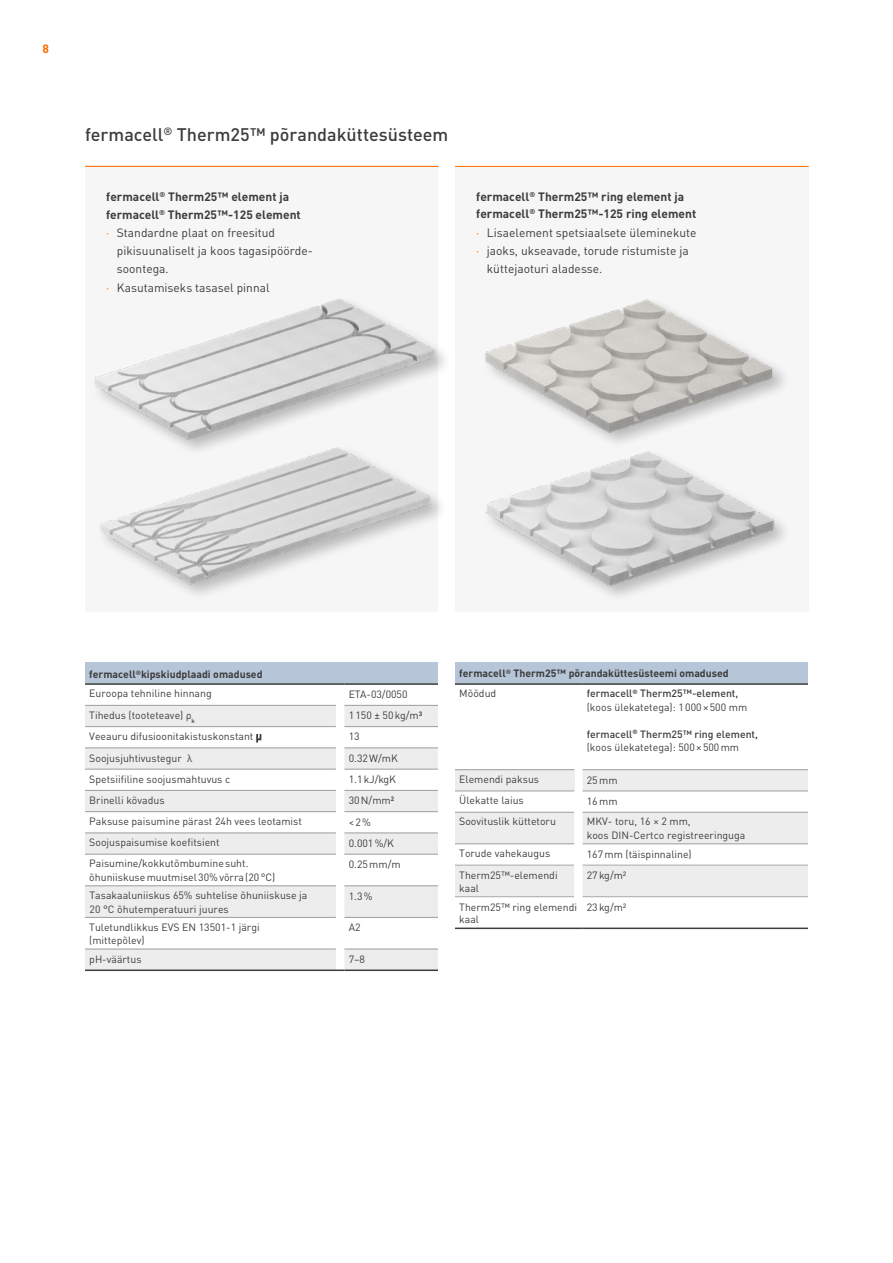
<style>
.page{position:relative;width:893px;height:1263px;background:#fff}
.page>*{position:absolute;margin:0;border:0;box-sizing:border-box;transform-origin:0 0}
.t1{font:500 18px "DIN Pro";color:#3c3c3b}
.t2{font:12px "DIN Pro";color:#3c3c3b}
.t3{font:700 12px/18px "DIN Pro";color:#3c3c3b}
.t4{font:700 12px "DIN Pro";color:#ff6b00}
.t5{font:10.5px/13.5px "DIN Pro";color:#3c3c3b}
.t6{font:700 10.5px/18.9px "DIN Pro";color:#3c3c3b}
.t7{font:500 10.5px/13.5px "DIN Pro";color:#3c3c3b}
.s1{font-weight:400;color:#ff6b00}
.s2{font-weight:400}
.s3{color:#ff6b00}
.s4{font-weight:500}
</style>
<div class="page">
<div style="left:85px;top:663px;width:353px;height:21px;background:#b6c5d7"></div>
<svg style="left:85px;top:706px;width:353px;height:263px;fill:#ededed"></svg>
<hr style="left:85px;top:683px;width:251px;height:2px;background:#3c3c3b">
<svg style="left:336px;top:683px;width:8px;height:2px"></svg>
<hr style="left:344px;top:683px;width:94px;height:2px;background:#3c3c3b">
<hr style="left:85px;top:705px;width:251px;height:1px;background:#9d9d9c">
<hr style="left:344px;top:705px;width:94px;height:1px;background:#9d9d9c">
<hr style="left:85px;top:726px;width:251px;height:1px;background:#9d9d9c">
<hr style="left:344px;top:726px;width:94px;height:1px;background:#9d9d9c">
<hr style="left:85px;top:747px;width:251px;height:1px;background:#9d9d9c">
<hr style="left:344px;top:747px;width:94px;height:1px;background:#9d9d9c">
<hr style="left:85px;top:769px;width:251px;height:1px;background:#9d9d9c">
<hr style="left:344px;top:769px;width:94px;height:1px;background:#9d9d9c">
<hr style="left:85px;top:790px;width:251px;height:1px;background:#9d9d9c">
<hr style="left:344px;top:790px;width:94px;height:1px;background:#9d9d9c">
<hr style="left:85px;top:811px;width:251px;height:1px;background:#9d9d9c">
<hr style="left:344px;top:811px;width:94px;height:1px;background:#9d9d9c">
<hr style="left:85px;top:832px;width:251px;height:1px;background:#9d9d9c">
<hr style="left:344px;top:832px;width:94px;height:1px;background:#9d9d9c">
<hr style="left:85px;top:854px;width:251px;height:1px;background:#9d9d9c">
<hr style="left:344px;top:854px;width:94px;height:1px;background:#9d9d9c">
<hr style="left:85px;top:885px;width:251px;height:1px;background:#9d9d9c">
<hr style="left:344px;top:885px;width:94px;height:1px;background:#9d9d9c">
<hr style="left:85px;top:917px;width:251px;height:1px;background:#9d9d9c">
<hr style="left:344px;top:917px;width:94px;height:1px;background:#9d9d9c">
<hr style="left:85px;top:949px;width:251px;height:1px;background:#9d9d9c">
<hr style="left:344px;top:949px;width:94px;height:1px;background:#9d9d9c">
<hr style="left:85px;top:969px;width:251px;height:2px;background:#3c3c3b">
<svg style="left:336px;top:969px;width:8px;height:2px"></svg>
<hr style="left:344px;top:969px;width:94px;height:2px;background:#3c3c3b">
<div style="left:455px;top:663px;width:353px;height:21px;background:#b6c5d7"></div>
<svg style="left:455px;top:770px;width:353px;height:127px"></svg>
<hr style="left:455px;top:683px;width:119px;height:2px;background:#3c3c3b">
<hr style="left:455px;top:927px;width:119px;height:2px;background:#3c3c3b">
<hr style="left:455px;top:769px;width:119px;height:1px;background:#9d9d9c">
<hr style="left:455px;top:791px;width:119px;height:1px;background:#9d9d9c">
<hr style="left:455px;top:812px;width:119px;height:1px;background:#9d9d9c">
<hr style="left:455px;top:843px;width:119px;height:1px;background:#9d9d9c">
<svg style="left:574px;top:927px;width:9px;height:2px"></svg>
<hr style="left:583px;top:683px;width:225px;height:2px;background:#3c3c3b">
<hr style="left:583px;top:927px;width:225px;height:2px;background:#3c3c3b">
<svg style="left:574px;top:683px;width:9px;height:2px"></svg>
<hr style="left:583px;top:769px;width:225px;height:1px;background:#9d9d9c">
<hr style="left:583px;top:791px;width:225px;height:1px;background:#9d9d9c">
<hr style="left:583px;top:812px;width:225px;height:1px;background:#9d9d9c">
<hr style="left:583px;top:843px;width:225px;height:1px;background:#9d9d9c">
<hr style="left:583px;top:865px;width:225px;height:1px;background:#a8a8a7">
<hr style="left:583px;top:896px;width:225px;height:1px;background:#a8a8a7">
<hr style="left:455px;top:865px;width:119px;height:1px;background:#a8a8a7">
<hr style="left:455px;top:896px;width:119px;height:1px;background:#a8a8a7">
<div style="left:85px;top:165px;width:353px;height:447px;background:#f6f6f6"></div>
<div style="left:455px;top:166px;width:354px;height:446px;background:#f6f6f6"></div>
<hr style="left:455px;top:166px;width:354px;height:1px;background:#ff6b00">
<hr style="left:85px;top:166px;width:354px;height:1px;background:#ff6b00">
<img style="left:100px;top:496px;width:341px;height:98px">
<img style="left:95px;top:298px;width:347px;height:198px">
<img style="left:486px;top:451px;width:298px;height:145px">
<img style="left:485px;top:299px;width:299px;height:144px">
<p class="t4" style="left:43px;top:40px;width:8px">8</p>
<h1 class="t1" style="left:85px;top:120px;width:365px">fermacell<sup>®</sup> Therm25™ põrandaküttesüsteem</h1>
<p class="t3" style="left:106px;top:187px;width:196px">fermacell<sup>®</sup> Therm25™ element ja fermacell<sup>®</sup> Therm25™-125 element <span class="s1">·</span> <span class="s2">Standardne plaat on freesitud</span></p>
<p class="t2" style="left:117px;top:243px;width:197px">pikisuunaliselt ja koos tagasipöörde-</p>
<p class="t2" style="left:117px;top:261px;width:53px">soontega.</p>
<p class="t2" style="left:106px;top:280px;width:165px"><span class="s3">·</span> Kasutamiseks tasasel pinnal</p>
<p class="t3" style="left:476px;top:188px;width:222px;line-height:17.1px">fermacell<sup>®</sup> Therm25™ ring element ja fermacell<sup>®</sup> Therm25™-125 ring element</p>
<p class="t2" style="left:476px;top:225px;width:222px"><span class="s3">·</span> Lisaelement spetsiaalsete üleminekute</p>
<p class="t2" style="left:476px;top:243px;width:214px"><span class="s3">·</span> jaoks, ukseavade, torude ristumiste ja</p>
<p class="t2" style="left:487px;top:261px;width:117px">küttejaoturi aladesse.</p>
<p class="t6" style="left:89px;top:665px;width:175px">fermacell<sup>®</sup>kipskiudplaadi omadused<br><span class="s2">Euroopa tehniline hinnang</span></p>
<p class="t5" style="left:349px;top:687px;width:60px">ETA-03/0050</p>
<p class="t5" style="left:89px;top:708px;width:107px">Tihedus (tooteteave) ρ<sub>k</sub></p>
<p class="t5" style="left:349px;top:708px;width:75px">1150 ± 50kg/m<span class="s4">³</span></p>
<p class="t5" style="left:89px;top:729px;width:174px">Veeauru difusioonitakistuskonstant µ</p>
<p class="t5" style="left:349px;top:729px;width:12px">13</p>
<p class="t5" style="left:89px;top:751px;width:104px">Soojusjuhtivustegur λ</p>
<p class="t5" style="left:349px;top:751px;width:51px">0.32W/mK</p>
<p class="t5" style="left:89px;top:772px;width:142px">Spetsiifiline soojusmahtuvus c</p>
<p class="t5" style="left:349px;top:772px;width:49px">1.1kJ/kgK</p>
<p class="t5" style="left:89px;top:792px;width:77px">Brinelli kõvadus</p>
<p class="t5" style="left:349px;top:793px;width:47px">30N/mm<span class="s4">²</span></p>
<p class="t5" style="left:89px;top:814px;width:214px">Paksuse paisumine pärast 24h vees leotamist</p>
<p class="t5" style="left:349px;top:814px;width:24px">&lt;2%</p>
<p class="t5" style="left:89px;top:835px;width:132px">Soojuspaisumise koefitsient</p>
<p class="t5" style="left:349px;top:836px;width:47px">0.001%/K</p>
<p class="t5" style="left:89px;top:856px;width:188px">Paisumine/kokkutõmbumine suht. õhuniiskuse muutmisel 30% võrra (20 °C)</p>
<p class="t5" style="left:349px;top:857px;width:54px">0.25mm/m</p>
<p class="t5" style="left:90px;top:888px;width:219px">Tasakaaluniiskus 65% suhtelise õhuniiskuse ja<br>20 °C õhutemperatuuri juures</p>
<p class="t5" style="left:349px;top:889px;width:25px">1.3%</p>
<p class="t5" style="left:89px;top:919px;width:172px">Tuletundlikkus EVS EN 13501-1 järgi (mittepõlev)</p>
<p class="t5" style="left:349px;top:920px;width:13px">A2</p>
<p class="t5" style="left:89px;top:952px;width:54px">pH-väärtus</p>
<p class="t5" style="left:349px;top:952px;width:18px">7–8</p>
<p class="t6" style="left:459px;top:663px;width:271px;line-height:20px">fermacell<sup>®</sup> Therm25™ põrandaküttesüsteemi omadused<br><span class="s2">Mõõdud</span></p>
<p class="t5" style="left:587px;top:686px;width:162px"><span class="s4">fermacell</span><sup>®</sup> <span class="s4">Therm25™-element, </span>(koos ülekatetega): 1 000 × 500 mm</p>
<p class="t7" style="left:587px;top:726px;width:173px">fermacell<sup>®</sup> Therm25™ ring element, <span class="s2">(koos ülekatetega): 500 × 500 mm</span></p>
<p class="t5" style="left:459px;top:772px;width:81px">Elemendi paksus</p>
<p class="t5" style="left:587px;top:772px;width:32px">25mm</p>
<p class="t5" style="left:459px;top:793px;width:66px">Ülekatte laius</p>
<p class="t5" style="left:587px;top:794px;width:32px">16mm</p>
<p class="t5" style="left:459px;top:814px;width:98px">Soovituslik küttetoru</p>
<p class="t5" style="left:587px;top:814px;width:160px">MKV- toru, 16 × 2 mm,<br>koos DIN-Certco registreeringuga</p>
<p class="t5" style="left:459px;top:846px;width:93px">Torude vahekaugus</p>
<p class="t5" style="left:587px;top:847px;width:106px">167 mm (täispinnaline)</p>
<p class="t5" style="left:459px;top:868px;width:100px;line-height:12.8px">Therm25™-elemendi kaal</p>
<p class="t5" style="left:587px;top:868px;width:41px">27kg/m²</p>
<p class="t5" style="left:459px;top:900px;width:119px;line-height:12.8px">Therm25™ ring elemendi kaal</p>
<p class="t5" style="left:587px;top:899px;width:41px">23kg/m²</p>
</div>
